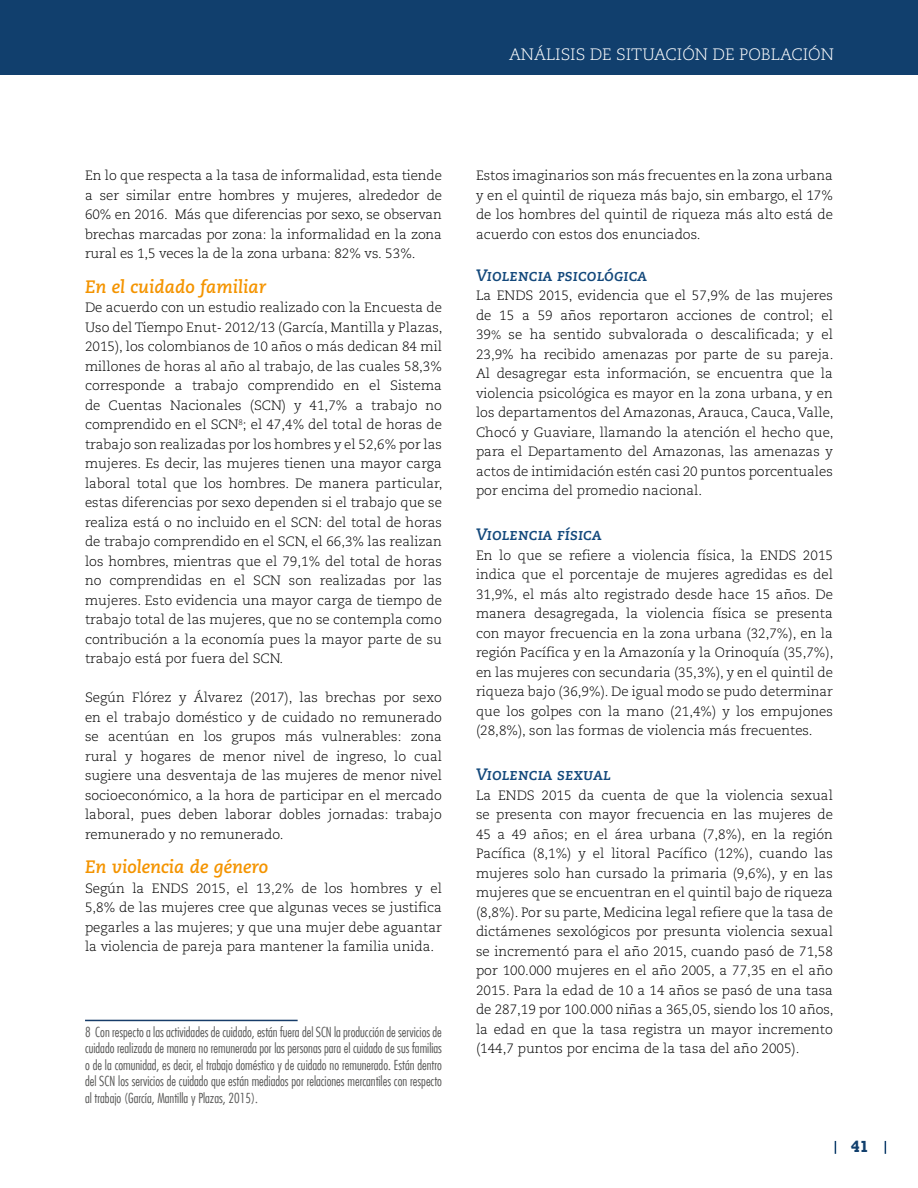
<style>
.page{position:relative;width:918px;height:1188px;background:#fff}
.page>*{position:absolute;margin:0;border:0;box-sizing:border-box;transform-origin:0 0}
.t1{font:italic 700 18px "Caecilia LT";color:#f49400}
.t2{font:16.5px "Caecilia Bold Italic SC";color:#13487b}
.t3{font:16.5px "Caecilia Light Os F";color:#fff}
.t4{font:700 16.5px "Rockwell";color:#113f6d}
.t5{font:300 13.5px/19.5px "Caecilia LT";color:#000;text-align:justify}
.t6{font:300 condensed 13.5px/16.5px "Futura LT";color:#575756;text-align:justify}
.s1{font-size:12px}
</style>
<div class="page">
<div style="left:0;top:0;width:918px;height:75px;background:#113f6d"></div>
<svg style="left:835px;top:1141px;width:1px;height:13px"></svg>
<svg style="left:885px;top:1141px;width:1px;height:13px"></svg>
<hr style="left:85px;top:1020px;width:213px;height:1px;background:#163c69">
<p class="t3" style="left:509px;top:45px;width:326px">ANÁLISIS DE SITUACIÓN DE POBLACIÓN</p>
<p class="t5" style="left:85px;top:166px;width:358px">En lo que respecta a la tasa de informalidad, esta tiende a ser similar entre hombres y mujeres, alrededor de 60% en 2016. Más que diferencias por sexo, se observan brechas marcadas por zona: la informalidad en la zona rural es 1,5 veces la de la zona urbana: 82% vs. 53%.</p>
<h1 class="t1" style="left:85px;top:276px;width:183px">En el cuidado familiar</h1>
<p class="t5" style="left:85px;top:298px;width:359px">De acuerdo con un estudio realizado con la Encuesta de Uso del Tiempo Enut- 2012/13 (García, Mantilla y Plazas, 2015), los colombianos de 10 años o más dedican 84 mil millones de horas al año al trabajo, de las cuales 58,3% corresponde a trabajo comprendido en el Sistema de Cuentas Nacionales (SCN) y 41,7% a trabajo no comprendido en el SCN<sup>8</sup>; el 47,4% del total de horas de trabajo son realizadas por los hombres y el 52,6% por las mujeres. Es decir, las mujeres tienen una mayor carga laboral total que los hombres. De manera particular, estas diferencias por sexo dependen si el trabajo que se realiza está o no incluido en el SCN: del total de horas de trabajo comprendido en el SCN, el 66,3% las realizan los hombres, mientras que el 79,1% del total de horas no comprendidas en el SCN son realizadas por las mujeres. Esto evidencia una mayor carga de tiempo de trabajo total de las mujeres, que no se contempla como contribución a la economía pues la mayor parte de su trabajo está por fuera del SCN.</p>
<p class="t5" style="left:85px;top:688px;width:358px">Según Flórez y Álvarez (2017), las brechas por sexo en el trabajo doméstico y de cuidado no remunerado se acentúan en los grupos más vulnerables: zona rural y hogares de menor nivel de ingreso, lo cual sugiere una desventaja de las mujeres de menor nivel socioeconómico, a la hora de participar en el mercado laboral, pues deben laborar dobles jornadas: trabajo remunerado y no remunerado.</p>
<h1 class="t1" style="left:85px;top:857px;width:185px">En violencia de género</h1>
<p class="t5" style="left:85px;top:879px;width:358px">Según la ENDS 2015, el 13,2% de los hombres y el 5,8% de las mujeres cree que algunas veces se justifica pegarles a las mujeres; y que una mujer debe aguantar la violencia de pareja para mantener la familia unida.</p>
<p class="t6" style="left:85px;top:1024px;width:359px">8 Con respecto a las actividades de cuidado, están fuera del SCN la producción de servicios de cuidado realizada de manera no remunerada por las personas para el cuidado de sus familias o de la comunidad, es decir, el trabajo doméstico y de cuidado no remunerado. Están dentro del SCN los servicios de cuidado que están mediados por relaciones mercantiles con respecto al trabajo (García, Mantilla y Plazas, 2015).</p>
<p class="t5" style="left:476px;top:166px;width:358px">Estos imaginarios son más frecuentes en la zona urbana y en el quintil de riqueza más bajo, sin embargo, el 17% de los hombres del quintil de riqueza más alto está de acuerdo con estos dos enunciados.</p>
<p class="t2" style="left:476px;top:266px;width:173px">Violencia psicológica</p>
<p class="t5" style="left:476px;top:286px;width:359px">La ENDS 2015, evidencia que el 57,9% de las mujeres de 15 a 59 años reportaron acciones de control; el 39<span class="s1">%</span> se ha sentido subvalorada o descalificada; y el 23,9% ha recibido amenazas por parte de su pareja.<br>Al desagregar esta información, se encuentra que la violencia psicológica es mayor en la zona urbana, y en los departamentos del Amazonas, Arauca, Cauca, Valle, Chocó y Guaviare, llamando la atención el hecho que, para el Departamento del Amazonas, las amenazas y actos de intimidación estén casi 20 puntos porcentuales por encima del promedio nacional.</p>
<p class="t2" style="left:476px;top:525px;width:127px">Violencia física</p>
<p class="t5" style="left:476px;top:546px;width:359px">En lo que se refiere a violencia física, la ENDS 2015 indica que el porcentaje de mujeres agredidas es del 31,9%, el más alto registrado desde hace 15 años. De manera desagregada, la violencia física se presenta con mayor frecuencia en la zona urbana (32,7%), en la región Pacífica y en la Amazonía y la Orinoquía (35,7%), en las mujeres con secundaria (35,3%), y en el quintil de riqueza bajo (36,9%). De igual modo se pudo determinar que los golpes con la mano (21,4%) y los empujones (28,8%), son las formas de violencia más frecuentes.</p>
<p class="t2" style="left:476px;top:765px;width:136px">Violencia sexual</p>
<p class="t5" style="left:476px;top:786px;width:359px">La ENDS 2015 da cuenta de que la violencia sexual se presenta con mayor frecuencia en las mujeres de 45 a 49 años; en el área urbana (7,8%), en la región Pacífica (8,1%) y el litoral Pacífico (12%), cuando las mujeres solo han cursado la primaria (9,6%), y en las mujeres que se encuentran en el quintil bajo de riqueza (8,8%). Por su parte, Medicina legal refiere que la tasa de dictámenes sexológicos por presunta violencia sexual se incrementó para el año 2015, cuando pasó de 71,58 por 100.000 mujeres en el año 2005, a 77,35 en el año 2015. Para la edad de 10 a 14 años se pasó de una tasa de 287,19 por 100.000 niñas a 365,05, siendo los 10 años, la edad en que la tasa registra un mayor incremento (144,7 puntos por encima de la tasa del año 2005).</p>
<p class="t4" style="left:851px;top:1137px;width:20px">41</p>
</div>
